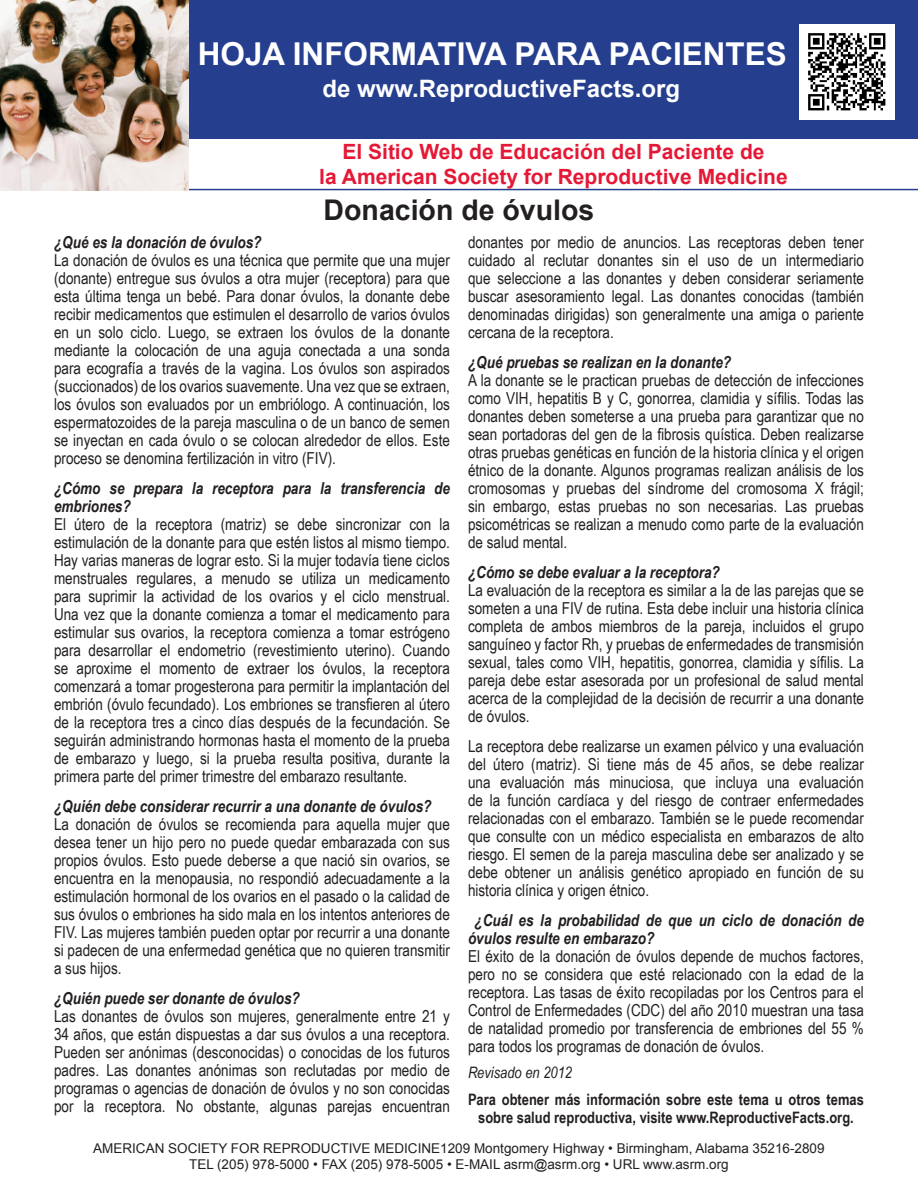
<style>
.page{position:relative;width:918px;height:1188px;background:#fff}
.page>*{position:absolute;margin:0;border:0;box-sizing:border-box;transform-origin:0 0}
.t1{font:700 31.5px "Arial";color:#fff}
.t2{font:700 28.5px "Arial";color:#231f20}
.t3{font:700 24px "Arial";color:#fff}
.t4{font:700 21px "Arial";color:#e51836}
.t5{font:16.5px/18px "Arial Narrow";color:#231f20;text-align:justify}
.t6{font:italic 700 16.5px/18px "Arial Narrow";color:#231f20}
.t7{font:700 15.75px/18px "Arial Narrow";color:#231f20;text-align:center}
.t8{font:italic 15.75px "Arial Narrow";color:#231f20}
.t9{font:13.5px "Arial";color:#231f20}
</style>
<div class="page">
<div style="left:189px;top:0;width:729px;height:139px;background:#253f8e"></div>
<hr style="left:0;top:189px;width:918px;height:1px;background:#253f8e">
<img style="left:0;top:0;width:189px;height:191px">
<img style="left:800px;top:25px;width:94px;height:94px">
<p class="t1" style="left:198px;top:33px;width:591px">HOJA INFORMATIVA PARA PACIENTES</p>
<p class="t3" style="left:322px;top:72px;width:359px">de www.ReproductiveFacts.org</p>
<p class="t4" style="left:342px;top:138px;width:424px">El Sitio Web de Educación del Paciente de</p>
<p class="t4" style="left:319px;top:163px;width:470px">la American Society for Reproductive Medicine</p>
<p class="t2" style="left:324px;top:191px;width:272px">Donación de óvulos</p>
<p class="t6" style="left:54px;top:233px;width:209px">¿Qué es la donación de óvulos?</p>
<p class="t5" style="left:54px;top:251px;width:398px">La donación de óvulos es una técnica que permite que una mujer (donante) entregue sus óvulos a otra mujer (receptora) para que esta última tenga un bebé. Para donar óvulos, la donante debe recibir medicamentos que estimulen el desarrollo de varios óvulos en un solo ciclo. Luego, se extraen los óvulos de la donante mediante la colocación de una aguja conectada a una sonda para ecografía a través de la vagina. Los óvulos son aspirados (succionados) de los ovarios suavemente. Una vez que se extraen, los óvulos son evaluados por un embriólogo. A continuación, los espermatozoides de la pareja masculina o de un banco de semen se inyectan en cada óvulo o se colocan alrededor de ellos. Este proceso se denomina fertilización in vitro (FIV).</p>
<p class="t6" style="left:54px;top:479px;width:398px">¿Cómo se prepara la receptora para la transferencia de embriones?</p>
<p class="t5" style="left:54px;top:515px;width:398px">El útero de la receptora (matriz) se debe sincronizar con la estimulación de la donante para que estén listos al mismo tiempo.<br>Hay varias maneras de lograr esto. Si la mujer todavía tiene ciclos menstruales regulares, a menudo se utiliza un medicamento para suprimir la actividad de los ovarios y el ciclo menstrual.<br>Una vez que la donante comienza a tomar el medicamento para estimular sus ovarios, la receptora comienza a tomar estrógeno para desarrollar el endometrio (revestimiento uterino). Cuando se aproxime el momento de extraer los óvulos, la receptora comenzará a tomar progesterona para permitir la implantación del embrión (óvulo fecundado). Los embriones se transfieren al útero de la receptora tres a cinco días después de la fecundación. Se seguirán administrando hormonas hasta el momento de la prueba de embarazo y luego, si la prueba resulta positiva, durante la primera parte del primer trimestre del embarazo resultante.</p>
<p class="t6" style="left:54px;top:797px;width:379px">¿Quién debe considerar recurrir a una donante de óvulos?</p>
<p class="t5" style="left:54px;top:815px;width:398px">La donación de óvulos se recomienda para aquella mujer que desea tener un hijo pero no puede quedar embarazada con sus propios óvulos. Esto puede deberse a que nació sin ovarios, se encuentra en la menopausia, no respondió adecuadamente a la estimulación hormonal de los ovarios en el pasado o la calidad de sus óvulos o embriones ha sido mala en los intentos anteriores de FIV. Las mujeres también pueden optar por recurrir a una donante si padecen de una enfermedad genética que no quieren transmitir a sus hijos.</p>
<p class="t6" style="left:54px;top:989px;width:247px">¿Quién puede ser donante de óvulos?</p>
<p class="t5" style="left:54px;top:1007px;width:397px">Las donantes de óvulos son mujeres, generalmente entre 21 y 34 años, que están dispuestas a dar sus óvulos a una receptora.<br>Pueden ser anónimas (desconocidas) o conocidas de los futuros padres. Las donantes anónimas son reclutadas por medio de programas o agencias de donación de óvulos y no son conocidas por la receptora. No obstante, algunas parejas encuentran</p>
<p class="t5" style="left:468px;top:233px;width:397px">donantes por medio de anuncios. Las receptoras deben tener cuidado al reclutar donantes sin el uso de un intermediario que seleccione a las donantes y deben considerar seriamente buscar asesoramiento legal. Las donantes conocidas (también denominadas dirigidas) son generalmente una amiga o pariente cercana de la receptora.</p>
<p class="t6" style="left:468px;top:353px;width:265px">¿Qué pruebas se realizan en la donante?</p>
<p class="t5" style="left:468px;top:371px;width:397px">A la donante se le practican pruebas de detección de infecciones como VIH, hepatitis B y C, gonorrea, clamidia y sífilis. Todas las donantes deben someterse a una prueba para garantizar que no sean portadoras del gen de la fibrosis quística. Deben realizarse otras pruebas genéticas en función de la historia clínica y el origen étnico de la donante. Algunos programas realizan análisis de los cromosomas y pruebas del síndrome del cromosoma X frágil; sin embargo, estas pruebas no son necesarias. Las pruebas psicométricas se realizan a menudo como parte de la evaluación de salud mental.</p>
<p class="t6" style="left:468px;top:563px;width:253px">¿Cómo se debe evaluar a la receptora?</p>
<p class="t5" style="left:468px;top:581px;width:398px">La evaluación de la receptora es similar a la de las parejas que se someten a una FIV de rutina. Esta debe incluir una historia clínica completa de ambos miembros de la pareja, incluidos el grupo sanguíneo y factor Rh, y pruebas de enfermedades de transmisión sexual, tales como VIH, hepatitis, gonorrea, clamidia y sífilis. La pareja debe estar asesorada por un profesional de salud mental acerca de la complejidad de la decisión de recurrir a una donante de óvulos.</p>
<p class="t5" style="left:468px;top:737px;width:397px">La receptora debe realizarse un examen pélvico y una evaluación del útero (matriz). Si tiene más de 45 años, se debe realizar una evaluación más minuciosa, que incluya una evaluación de la función cardíaca y del riesgo de contraer enfermedades relacionadas con el embarazo. También se le puede recomendar que consulte con un médico especialista en embarazos de alto riesgo. El semen de la pareja masculina debe ser analizado y se debe obtener un análisis genético apropiado en función de su historia clínica y origen étnico.</p>
<p class="t6" style="left:468px;top:911px;width:397px;text-indent:7px">¿Cuál es la probabilidad de que un ciclo de donación de óvulos resulte en embarazo?</p>
<p class="t5" style="left:468px;top:947px;width:398px">El éxito de la donación de óvulos depende de muchos factores, pero no se considera que esté relacionado con la edad de la receptora. Las tasas de éxito recopiladas por los Centros para el Control de Enfermedades (CDC) del año 2010 muestran una tasa de natalidad promedio por transferencia de embriones del 55 % para todos los programas de donación de óvulos.</p>
<p class="t8" style="left:468px;top:1061px;width:106px">Revisado en 2012</p>
<p class="t7" style="left:468px;top:1089px;width:397px">Para obtener más información sobre este tema u otros temas sobre salud reproductiva, visite www.ReproductiveFacts.org.</p>
<p class="t9" style="left:93px;top:1139px;width:733px">AMERICAN SOCIETY FOR REPRODUCTIVE MEDICINE1209 Montgomery Highway • Birmingham, Alabama 35216-2809</p>
<p class="t9" style="left:189px;top:1156px;width:541px">TEL (205) 978-5000 • FAX (205) 978-5005 • E-MAIL asrm@asrm.org • URL www.asrm.org</p>
</div>
